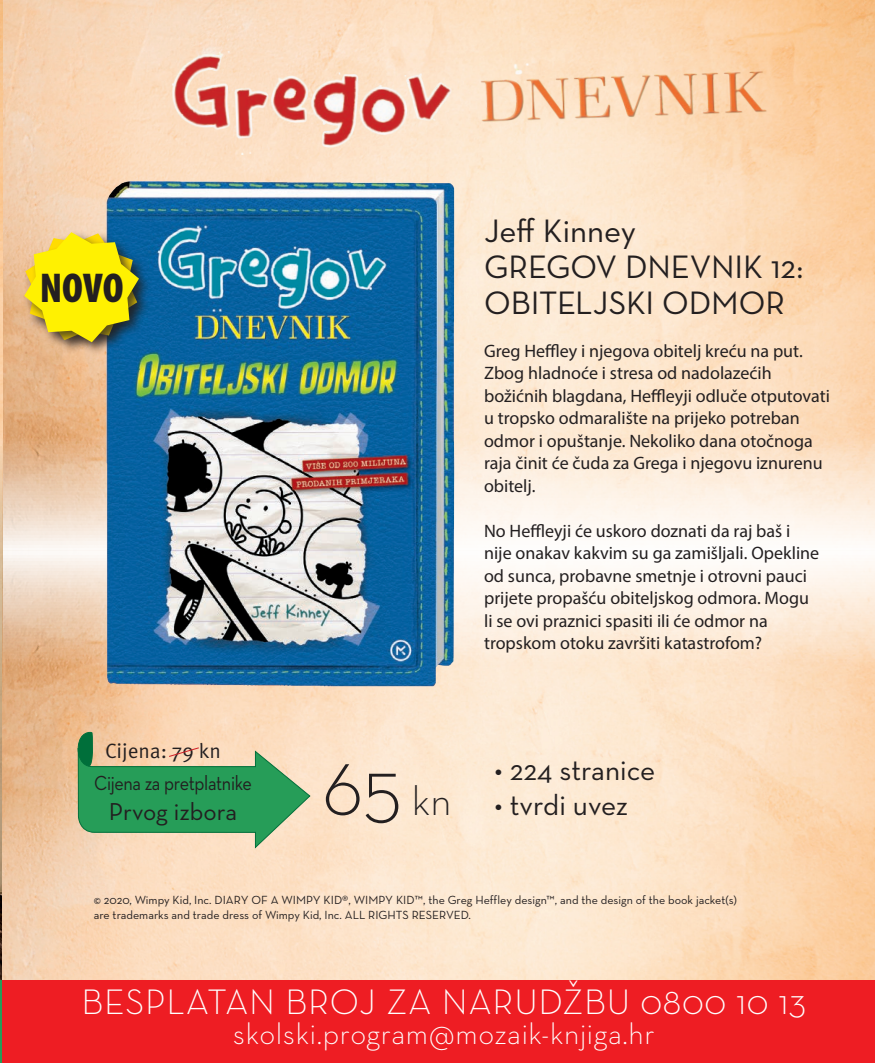
<style>
.page{position:relative;width:875px;height:1063px;background:#fff}
.page>*{position:absolute;margin:0;border:0;box-sizing:border-box;transform-origin:0 0}
.t1{font:300 82.8px "Neutra Text";color:#231f20}
.t2{font:900 condensed 41.85px "Myriad Pro";color:#231f20}
.t3{font:300 36px "Neutra Text";letter-spacing:.02em;color:#fff}
.t4{font:33px/36px "Neutra Text";letter-spacing:-.005em;color:#231f20}
.t5{font:300 30px "Neutra Text";letter-spacing:.02em;color:#fff}
.t6{font:29.25px "Neutra Text";color:#231f20}
.t7{font:24.9px "Neutra Text";color:#231f20}
.t8{font:20.7px "Neutra Text";letter-spacing:-.02em;color:#231f20;scale:.88 1}
.t9{font:20.7px "Meta Pro";letter-spacing:-.005em;color:#231f20}
.t10{font:18px/22.5px "Myriad Pro";color:#231f20}
.t11{font:12px/14.4px "Neutra Text";color:#231f20}
.s1{font-size:41.4px}
</style>
<div class="page">
<img style="left:0;top:719px;width:2px;height:260px">
<img style="left:0;top:0;width:874px;height:541px">
<div style="left:0;top:979px;width:10px;height:83px;background:#269d58"></div>
<img style="left:154px;top:36px;width:315px;height:82px">
<img style="left:465px;top:52px;width:347px;height:84px">
<img style="left:2px;top:561px;width:872px;height:418px">
<img style="left:0;top:118px;width:582px;height:601px">
<div style="left:2px;top:979px;width:872px;height:83px;background:#ee1d23"></div>
<img style="left:77px;top:63px;width:234px;height:917px">
<svg style="left:76px;top:731px;width:233px;height:116px;background:#83b582"></svg>
<img style="left:0;top:105px;width:24px;height:198px">
<div style="left:22px;top:229px;width:131px;height:128px;background:#231f20;opacity:.75"></div>
<svg style="left:24px;top:232px;width:115px;height:110px;background:#d3cb29"></svg>
<h2 class="t2" style="left:40px;top:265px;width:85px">NOVO</h2>
<p class="t9" style="left:105px;top:738px;width:117px">Cijena: 79 kn</p>
<p class="t8" style="left:94px;top:770px;width:180px">Cijena za pretplatnike</p>
<h3 class="t7" style="left:109px;top:795px;width:130px">Prvog izbora</h3>
<h3 class="t4" style="left:484px;top:212px;width:320px">Jeff Kinney<br>GREGOV DNEVNIK 12:<br>OBITELJSKI ODMOR</h3>
<p class="t10" style="left:484px;top:339px;width:347px">Greg Heffley i njegova obitelj kreću na put.<br>Zbog hladnoće i stresa od nadolazećih božićnih blagdana, Heffleyji odluče otputovati u tropsko odmaralište na prijeko potreban odmor i opuštanje. Nekoliko dana otočnoga raja činit će čuda za Grega i njegovu iznurenu obitelj.</p>
<p class="t10" style="left:484px;top:519px;width:336px">No Heffleyji će uskoro doznati da raj baš i nije onakav kakvim su ga zamišljali. Opekline od sunca, probavne smetnje i otrovni pauci prijete propašću obiteljskog odmora. Mogu li se ovi praznici spasiti ili će odmor na tropskom otoku završiti katastrofom?</p>
<h1 class="t1" style="left:322px;top:735px;width:131px">65 <span class="s1">kn</span></h1>
<h3 class="t6" style="left:494px;top:751px;width:162px">• 224 stranice</h3>
<h3 class="t6" style="left:494px;top:786px;width:135px">• tvrdi uvez</h3>
<p class="t11" style="left:94px;top:892px;width:644px">© 2020, Wimpy Kid, Inc. DIARY OF A WIMPY KID®, WIMPY KID™, the Greg Heffley design™, and the design of the book jacket(s) are trademarks and trade dress of Wimpy Kid, Inc. ALL RIGHTS RESERVED.</p>
<h3 class="t3" style="left:81px;top:979px;width:726px">BESPLATAN BROJ ZA NARUDŽBU 0800 10 13</h3>
<h3 class="t5" style="left:233px;top:1014px;width:423px">skolski.program@mozaik-knjiga.hr</h3>
</div>
